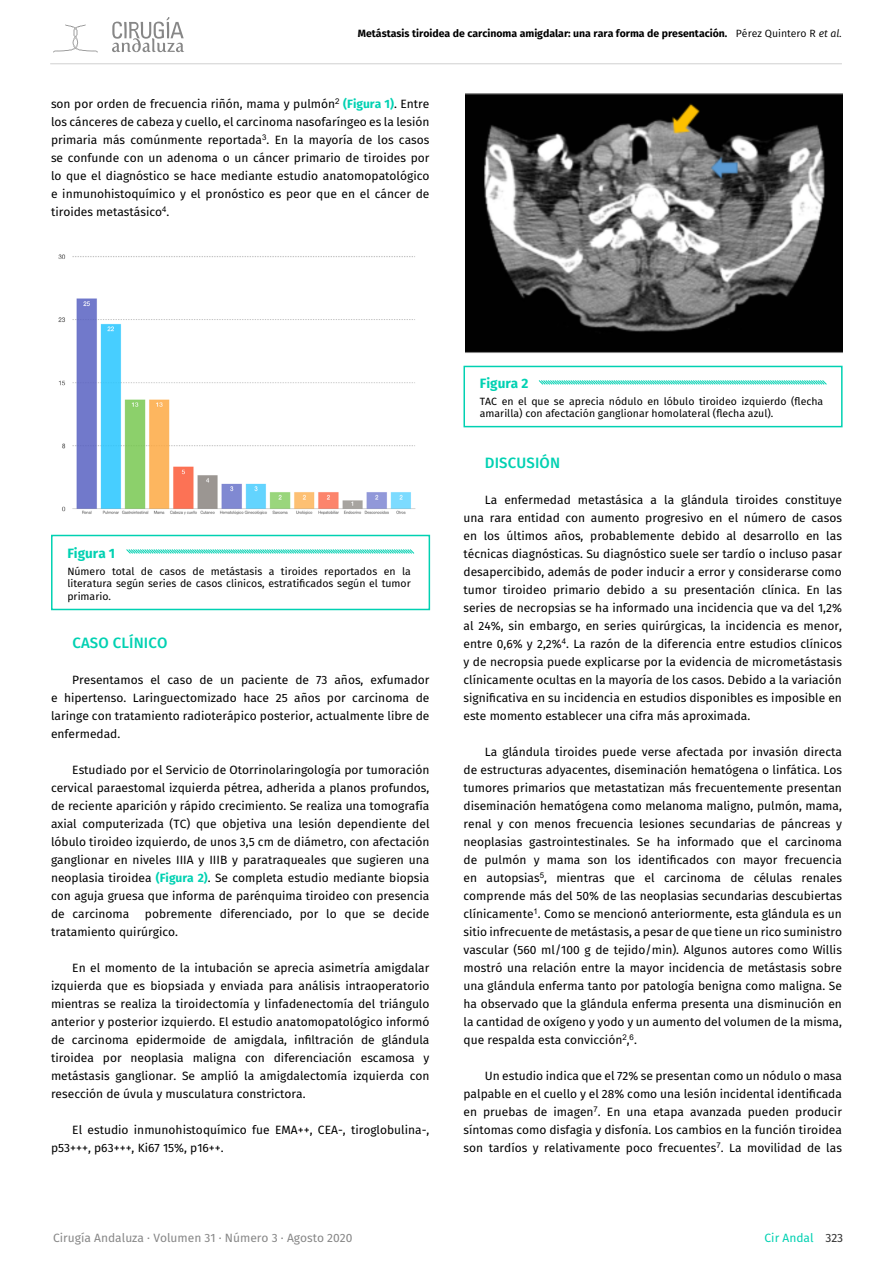
<style>
.page{position:relative;width:893px;height:1263px;background:#fff}
.page>*{position:absolute;margin:0;border:0;box-sizing:border-box;transform-origin:0 0}
.t1{font:500 15px "Fira Sans";letter-spacing:.01em;color:#00d1b2}
.t2{font:700 13.5px "Fira Sans";color:#00d1b2}
.t3{font:12px/18px "Fira Sans";color:#000;text-align:justify}
.t4{font:12px "Fira Sans";color:#878787}
.t5{font:12px "Fira Sans";color:#00d1b2}
.t6{font:10.5px/12.6px "Fira Sans";color:#000;text-align:justify}
.t7{font:700 10.5px "Fira Sans";color:#000}
.s1{font-weight:400}
.s2{font-weight:400;font-style:italic}
.s3{font-weight:700;color:#00d1b2}
.s4{color:#333}
</style>
<div class="page">
<svg style="left:53px;top:24px;width:45px;height:29px"></svg>
<svg style="left:112px;top:17px;width:72px;height:35px"></svg>
<hr style="left:50px;top:64px;width:792px;height:1px;background:#d1d1d1">
<img style="left:58px;top:254px;width:358px;height:261px">
<div style="left:51px;top:535px;width:379px;height:75px;border:2px solid #00d1b2"></div>
<svg style="left:126px;top:549px;width:289px;height:5px"></svg>
<img style="left:465px;top:94px;width:378px;height:259px">
<div style="left:463px;top:366px;width:380px;height:61px;border:2px solid #00d1b2"></div>
<svg style="left:538px;top:380px;width:289px;height:5px"></svg>
<p class="t7" style="left:358px;top:25px;width:486px">Metástasis tiroidea de carcinoma amigdalar: una rara forma de presentación. <span class="s1">Pérez Quintero R</span> <span class="s2">et al.</span></p>
<p class="t3" style="left:51px;top:94px;width:380px">son por orden de frecuencia riñón, mama y pulmón<sup>2</sup> <span class="s3">(Figura 1)</span>. Entre los cánceres de cabeza y cuello, el carcinoma nasofaríngeo es la lesión primaria más comúnmente reportada<sup>3</sup>. En la mayoría de los casos se confunde con un adenoma o un cáncer primario de tiroides por lo que el diagnóstico se hace mediante estudio anatomopatológico e inmunohistoquímico y el pronóstico es peor que en el cáncer de tiroides metastásico<sup>4</sup>.</p>
<p class="t2" style="left:67px;top:541px;width:49px">Figura 1</p>
<p class="t6" style="left:67px;top:565px;width:345px">Número total de casos de metástasis a tiroides reportados en la literatura según series de casos clinicos, estratificados según el tumor primario.</p>
<p class="t1" style="left:72px;top:631px;width:97px">CASO CLÍNICO</p>
<p class="t3" style="left:51px;top:670px;width:380px;text-indent:21px">Presentamos el caso de un paciente de 73 años, exfumador e hipertenso. Laringuectomizado hace 25 años por carcinoma de laringe con tratamiento radioterápico posterior, actualmente libre de enfermedad.</p>
<p class="t3" style="left:51px;top:760px;width:380px;text-indent:21px">Estudiado por el Servicio de Otorrinolaringología por tumoración cervical paraestomal izquierda pétrea, adherida a planos profundos, de reciente aparición y rápido crecimiento. Se realiza una tomografía axial computerizada (TC) que objetiva una lesión dependiente del lóbulo tiroideo izquierdo, de unos 3,5 cm de diámetro, con afectación ganglionar en niveles IIIA y IIIB y paratraqueales que sugieren una neoplasia tiroidea <span class="s3">(Figura 2)</span>. Se completa estudio mediante biopsia con aguja gruesa que informa de parénquima tiroideo con presencia de carcinoma</p>
<p class="t3" style="left:51px;top:904px;width:380px;text-indent:94px">pobremente diferenciado, por lo que se decide tratamiento quirúrgico.</p>
<p class="t3" style="left:51px;top:958px;width:380px;text-indent:21px">En el momento de la intubación se aprecia asimetría amigdalar izquierda que es biopsiada y enviada para análisis intraoperatorio mientras se realiza la tiroidectomía y linfadenectomía del triángulo anterior y posterior izquierdo. El estudio anatomopatológico informó de carcinoma epidermoide de amigdala, infiltración de glándula tiroidea por neoplasia maligna con diferenciación escamosa y metástasis ganglionar. Se amplió la amigdalectomía izquierda con resección de úvula y musculatura constrictora.</p>
<p class="t3" style="left:51px;top:1120px;width:380px;text-indent:21px">El estudio inmunohistoquímico fue EMA++, CEA-, tiroglobulina-, p53+++, p63+++, Ki67 15%, p16++.</p>
<p class="t2" style="left:480px;top:372px;width:50px">Figura 2</p>
<p class="t6" style="left:480px;top:394px;width:345px">TAC en el que se aprecia nódulo en lóbulo tiroideo izquierdo (flecha amarilla) con afectación ganglionar homolateral (flecha azul).</p>
<p class="t1" style="left:485px;top:451px;width:77px">DISCUSIÓN</p>
<p class="t3" style="left:463px;top:490px;width:380px;text-indent:21px">La enfermedad metastásica a la glándula tiroides constituye una rara entidad con aumento progresivo en el número de casos en los últimos años, probablemente debido al desarrollo en las técnicas diagnósticas. Su diagnóstico suele ser tardío o incluso pasar desapercibido, además de poder inducir a error y considerarse como tumor tiroideo primario debido a su presentación clínica. En las series de necropsias se ha informado una incidencia que va del 1,2% al 24%, sin embargo, en series quirúrgicas, la incidencia es menor, entre 0,6% y 2,2%<sup>4</sup>. La razón de la diferencia entre estudios clínicos y de necropsia puede explicarse por la evidencia de micrometástasis clínicamente ocultas en la mayoría de los casos. Debido a la variación significativa en su incidencia en estudios disponibles es imposible en este momento establecer una cifra más aproximada.</p>
<p class="t3" style="left:463px;top:742px;width:380px;text-indent:21px">La glándula tiroides puede verse afectada por invasión directa de estructuras adyacentes, diseminación hematógena o linfática. Los tumores primarios que metastatizan más frecuentemente presentan diseminación hematógena como melanoma maligno, pulmón, mama, renal y con menos frecuencia lesiones secundarias de páncreas y neoplasias gastrointestinales. Se ha informado que el carcinoma de pulmón y mama son los identificados con mayor frecuencia en autopsias<sup>5</sup>, mientras que el carcinoma de células renales comprende más del 50% de las neoplasias secundarias descubiertas clínicamente<sup>1</sup>. Como se mencionó anteriormente, esta glándula es un sitio infrecuente de metástasis, a pesar de que tiene un rico suministro vascular (560 ml/100 g de tejido/min). Algunos autores como Willis mostró una relación entre la mayor incidencia de metástasis sobre una glándula enferma tanto por patología benigna como maligna. Se ha observado que la glándula enferma presenta una disminución en la cantidad de oxígeno y yodo y un aumento del volumen de la misma, que respalda esta convicción<sup>2</sup>,<sup>6</sup>.</p>
<p class="t3" style="left:463px;top:1066px;width:380px;text-indent:21px">Un estudio indica que el 72% se presentan como un nódulo o masa palpable en el cuello y el 28% como una lesión incidental identificada en pruebas de imagen<sup>7</sup>. En una etapa avanzada pueden producir síntomas como disfagia y disfonía. Los cambios en la función tiroidea son tardíos y relativamente poco frecuentes<sup>7</sup>. La movilidad de las</p>
<p class="t4" style="left:53px;top:1229px;width:301px">Cirugía Andaluza · Volumen 31 · Número 3 · Agosto 2020</p>
<p class="t5" style="left:765px;top:1229px;width:80px">Cir Andal <span class="s4">323</span></p>
</div>
